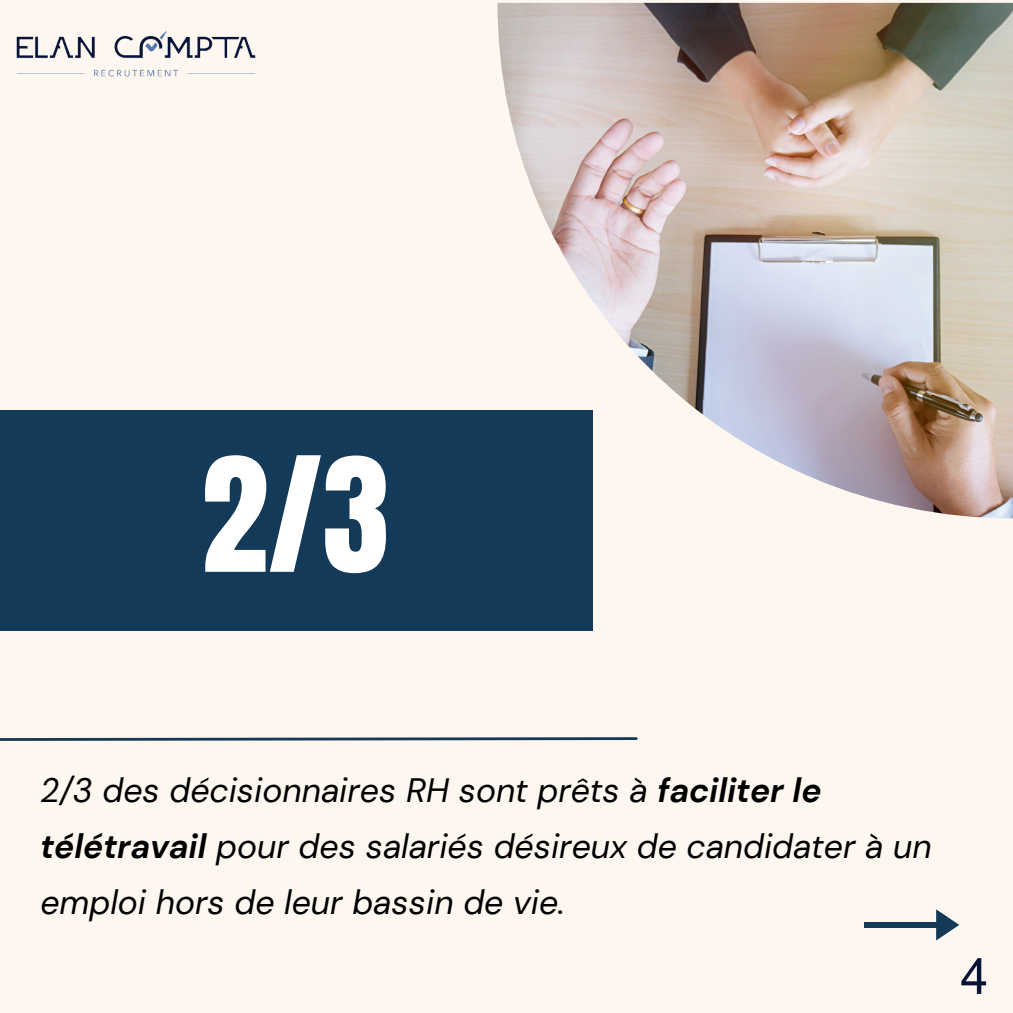
<style>
.page{position:relative;width:1013px;height:1013px;background:#fff}
.page>*{position:absolute;margin:0;border:0;box-sizing:border-box;transform-origin:0 0}
.t1{font:135px "Anton";color:#fff}
.t2{font:50px "Arial MT Pro";color:#061439}
.t3{font:italic 33.75px/56.2px "DM Sans";color:#000}
.s1{font-weight:700}
</style>
<div class="page">
<div style="left:0;top:0;width:1012px;height:1012px;background:#fdf7f0"></div>
<img style="left:497px;top:3px;width:515px;height:515px">
<div style="left:0;top:410px;width:593px;height:221px;background:#133a59"></div>
<svg style="left:0;top:737px;width:638px;height:4px;background:#587185"></svg>
<div style="left:864px;top:922px;width:77px;height:5px;background:#133a59"></div>
<svg style="left:936px;top:909px;width:23px;height:31px"></svg>
<img style="left:16px;top:30px;width:240px;height:47px">
<p class="t1" style="left:201px;top:418px;width:190px">2/3</p>
<p class="t3" style="left:40px;top:762px;width:892px">2/3 des décisionnaires RH sont prêts à <span class="s1">faciliter le télétravail</span> pour des salariés désireux de candidater à un emploi hors de leur bassin de vie.</p>
<p class="t2" style="left:960px;top:957px;width:29px">4</p>
</div>
